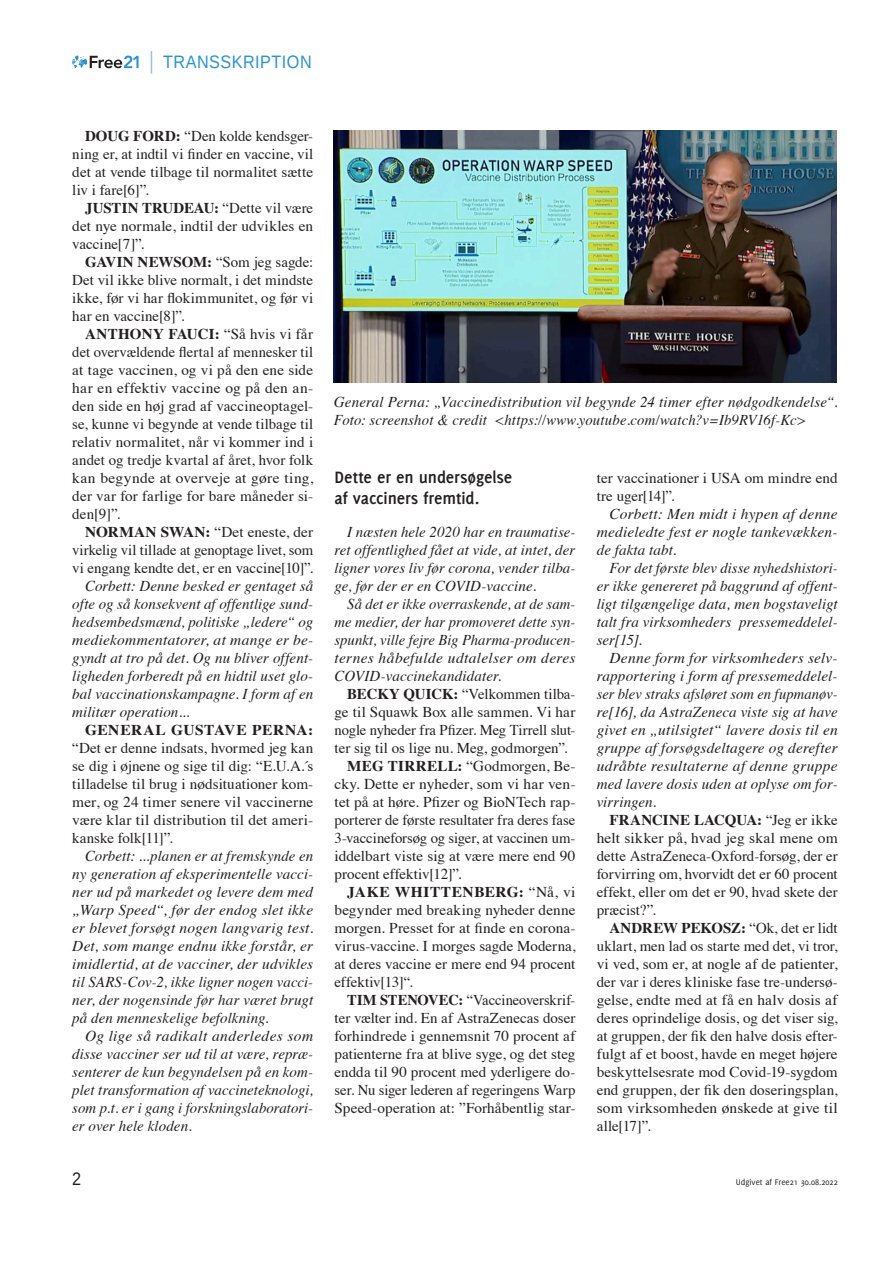
<style>
.page{position:relative;width:893px;height:1263px;background:#fff}
.page>*{position:absolute;margin:0;border:0;box-sizing:border-box;transform-origin:0 0}
.t1{font:700 18px/21px "Delicious";letter-spacing:-.005em;color:#231f20}
.t2{font:18px "Liberation Sans";letter-spacing:.03em;color:#2a92d0;scale:.9 1}
.t3{font:18px "Liberation Sans";color:#231f20;scale:.9 1}
.t4{font:15px/18px "Times";color:#231f20;text-align:justify}
.t5{font:italic 15px/18px "Times";letter-spacing:.01em;color:#231f20;text-align:justify}
.t6{font:700 15px "Times";letter-spacing:.035em;color:#231f20}
.t7{font:9px "Delicious";color:#231f20}
.s1{font-weight:700}
.s2{font-weight:400}
</style>
<div class="page">
<svg style="left:72px;top:55px;width:67px;height:13px"></svg>
<svg style="left:151px;top:51px;width:1px;height:23px"></svg>
<img style="left:334px;top:130px;width:503px;height:253px">
<p class="t2" style="left:163px;top:51px;width:167px">TRANSSKRIPTION</p>
<p class="t4" style="left:72px;top:126px;width:242px;text-indent:13px"><span class="s1">DOUG FORD:</span> “Den kolde kendsger&shy;ning er, at indtil vi finder en vaccine, vil det at vende tilbage til normalitet sætte liv i fare[6]”.</p>
<p class="t4" style="left:72px;top:198px;width:242px;text-indent:13px"><span class="s1">JUSTIN TRUDEAU:</span> “Dette vil være det nye normale, indtil der udvikles en vaccine[7]”.</p>
<p class="t4" style="left:72px;top:252px;width:242px;text-indent:13px"><span class="s1">GAVIN NEWSOM:</span> “Som jeg sagde:<br>Det vil ikke blive normalt, i det mindste ikke, før vi har flokimmunitet, og før vi har en vaccine[8]”.</p>
<p class="t4" style="left:72px;top:324px;width:242px;text-indent:13px"><span class="s1">ANTHONY FAUCI:</span> “Så hvis vi får det overvældende flertal af mennesker til at tage vaccinen, og vi på den ene side har en effektiv vaccine og på den an&shy;den side en høj grad af vaccineoptagel&shy;se, kunne vi begynde at vende tilbage til relativ normalitet, når vi kommer ind i andet og tredje kvartal af året, hvor folk kan begynde at overveje at gøre ting, der var for farlige for bare måneder si&shy;den[9]”.</p>
<p class="t4" style="left:72px;top:522px;width:242px;text-indent:13px"><span class="s1">NORMAN SWAN:</span> “Det eneste, der virkelig vil tillade at genoptage livet, som vi engang kendte det, er en vaccine[10]”.</p>
<p class="t5" style="left:72px;top:576px;width:242px;text-indent:13px">Corbett: Denne besked er gentaget så ofte og så konsekvent af offentlige sund&shy;hedsembedsmænd, politiske „ledere“ og mediekommentatorer, at mange er be&shy;gyndt at tro på det. Og nu bliver offent&shy;ligheden forberedt på en hidtil uset glo&shy;bal vaccinationskampagne. I form af en militær operation...</p>
<p class="t6" style="left:85px;top:716px;width:230px">GENERAL GUSTAVE PERNA:</p>
<p class="t4" style="left:72px;top:738px;width:242px">“Det er denne indsats, hvormed jeg kan se dig i øjnene og sige til dig: “E.U.A.´s tilladelse til brug i nødsituationer kom&shy;mer, og 24 timer senere vil vaccinerne være klar til distribution til det ameri&shy;kanske folk[11]”.</p>
<p class="t5" style="left:72px;top:846px;width:242px;text-indent:13px">Corbett: ...planen er at fremskynde en ny generation af eksperimentelle vacci&shy;ner ud på markedet og levere dem med „Warp Speed“, før der endog slet ikke er blevet forsøgt nogen langvarig test.<br>Det, som mange endnu ikke forstår, er imidlertid, at de vacciner, der udvikles til SARS-Cov-2, ikke ligner nogen vacci&shy;ner, der nogensinde før har været brugt på den menneskelige befolkning.</p>
<p class="t5" style="left:72px;top:1026px;width:242px;text-indent:13px">Og lige så radikalt anderledes som disse vacciner ser ud til at være, repræ&shy;senterer de kun begyndelsen på en kom&shy;plet transformation af vaccineteknologi, som p.t. er i gang i forskningslaboratori&shy;er over hele kloden.</p>
<p class="t5" style="left:334px;top:392px;width:505px">General Perna: „Vaccinedistribution vil begynde 24 timer efter nødgodkendelse“.<br>Foto: screenshot &amp; credit &lt;https://www.youtube.com/watch?v=Ib9RV16f-Kc&gt;</p>
<p class="t1" style="left:334px;top:467px;width:179px">Dette er en undersøgelse af vacciners fremtid.</p>
<p class="t5" style="left:334px;top:522px;width:242px;text-indent:13px">I næsten hele 2020 har en traumatise&shy;ret offentlighed fået at vide, at intet, der ligner vores liv før corona, vender tilba&shy;ge, før der er en COVID-vaccine.</p>
<p class="t5" style="left:334px;top:594px;width:242px;text-indent:13px">Så det er ikke overraskende, at de sam&shy;me medier, der har promoveret dette syn&shy;spunkt, ville fejre Big Pharma-producen&shy;ternes håbefulde udtalelser om deres COVID-vaccinekandidater.</p>
<p class="t4" style="left:347px;top:684px;width:230px"><span class="s1">BECKY QUICK:</span> “Velkommen tilba-</p>
<p class="t4" style="left:334px;top:702px;width:242px">ge til Squawk Box alle sammen. Vi har</p>
<p class="t4" style="left:334px;top:720px;width:242px">nogle nyheder fra Pfizer. Meg Tirrell slut-</p>
<p class="t4" style="left:334px;top:738px;width:234px">ter sig til os lige nu. Meg, godmorgen”.</p>
<p class="t4" style="left:347px;top:756px;width:230px"><span class="s1">MEG TIRRELL:</span> “Godmorgen, Be-</p>
<p class="t4" style="left:334px;top:774px;width:242px">cky. Dette er nyheder, som vi har ven-</p>
<p class="t4" style="left:334px;top:792px;width:242px">tet på at høre. Pfizer og BioNTech rap-</p>
<p class="t4" style="left:334px;top:810px;width:242px">porterer de første resultater fra deres fase</p>
<p class="t4" style="left:334px;top:828px;width:242px">3-vaccineforsøg og siger, at vaccinen um-</p>
<p class="t4" style="left:334px;top:846px;width:242px">iddelbart viste sig at være mere end 90</p>
<p class="t4" style="left:334px;top:864px;width:129px">procent effektiv[12]”.</p>
<p class="t6" style="left:347px;top:878px;width:230px">JAKE WHITTENBERG: <span class="s2">“Nå, vi</span></p>
<p class="t4" style="left:334px;top:900px;width:242px">begynder med breaking nyheder denne</p>
<p class="t4" style="left:334px;top:918px;width:242px">morgen. Presset for at finde en corona-</p>
<p class="t4" style="left:334px;top:936px;width:242px">virus-vaccine. I morges sagde Moderna,</p>
<p class="t4" style="left:334px;top:954px;width:242px">at deres vaccine er mere end 94 procent</p>
<p class="t4" style="left:334px;top:972px;width:80px">effektiv[13]“.</p>
<p class="t4" style="left:347px;top:990px;width:230px"><span class="s1">TIM STENOVEC:</span> “Vaccineoverskrif-</p>
<p class="t4" style="left:334px;top:1008px;width:242px">ter vælter ind. En af AstraZenecas doser</p>
<p class="t4" style="left:334px;top:1026px;width:242px">forhindrede i gennemsnit 70 procent af</p>
<p class="t4" style="left:334px;top:1044px;width:242px">patienterne fra at blive syge, og det steg</p>
<p class="t4" style="left:334px;top:1062px;width:242px">endda til 90 procent med yderligere do-</p>
<p class="t4" style="left:334px;top:1080px;width:242px">ser. Nu siger lederen af regeringens Warp</p>
<p class="t4" style="left:334px;top:1098px;width:242px">Speed-operation at: ”Forhåbentlig star-</p>
<p class="t4" style="left:597px;top:468px;width:242px">ter vaccinationer i USA om mindre end tre uger[14]”.</p>
<p class="t5" style="left:597px;top:504px;width:242px;text-indent:13px">Corbett: Men midt i hypen af denne medieledte fest er nogle tankevækken&shy;de fakta tabt.</p>
<p class="t5" style="left:597px;top:558px;width:242px;text-indent:13px">For det første blev disse nyhedshistori&shy;er ikke genereret på baggrund af offent&shy;ligt tilgængelige data, men bogstaveligt talt fra virksomheders pressemeddelel&shy;ser[15].</p>
<p class="t5" style="left:597px;top:648px;width:242px;text-indent:13px">Denne form for virksomheders selv&shy;rapportering i form af pressemeddelel&shy;ser blev straks afsløret som en fupmanøv&shy;re[16], da AstraZeneca viste sig at have givet en „utilsigtet“ lavere dosis til en gruppe af forsøgsdeltagere og derefter udråbte resultaterne af denne gruppe med lavere dosis uden at oplyse om for&shy;virringen.</p>
<p class="t4" style="left:597px;top:810px;width:242px;text-indent:13px"><span class="s1">FRANCINE LACQUA:</span> “Jeg er ikke helt sikker på, hvad jeg skal mene om dette AstraZeneca-Oxford-forsøg, der er forvirring om, hvorvidt det er 60 procent effekt, eller om det er 90, hvad skete der præcist?”.</p>
<p class="t4" style="left:597px;top:918px;width:242px;text-indent:13px"><span class="s1">ANDREW PEKOSZ:</span> “Ok, det er lidt uklart, men lad os starte med det, vi tror, vi ved, som er, at nogle af de patienter, der var i deres kliniske fase tre-undersø&shy;gelse, endte med at få en halv dosis af deres oprindelige dosis, og det viser sig, at gruppen, der fik den halve dosis efter&shy;fulgt af et boost, havde en meget højere beskyttelsesrate mod Covid-19-sygdom end gruppen, der fik den doseringsplan, som virksomheden ønskede at give til alle[17]”.</p>
<p class="t3" style="left:72px;top:1168px;width:12px">2</p>
<p class="t7" style="left:736px;top:1177px;width:103px">Udgivet af Free21 30.08.2022</p>
</div>
